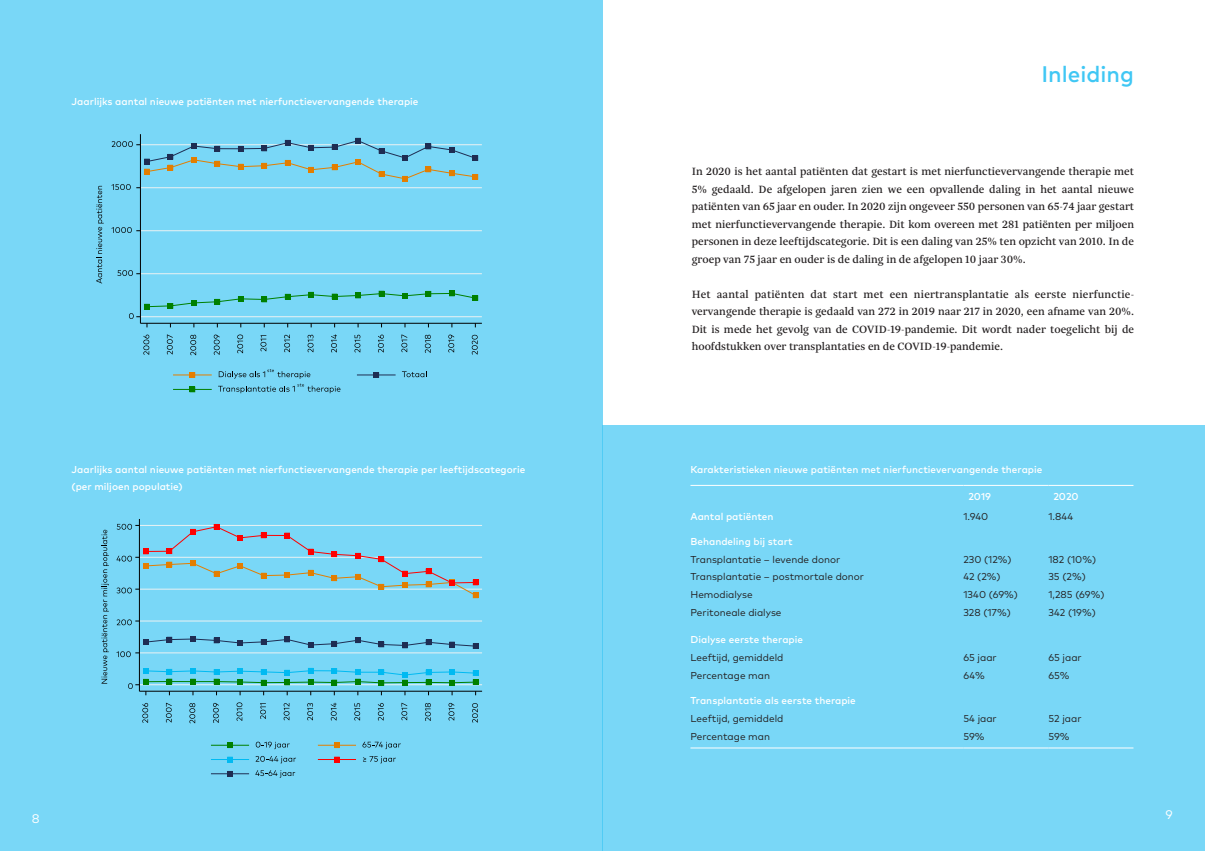
<style>
.page{position:relative;width:1205px;height:851px;background:#fff}
.page>*{position:absolute;margin:0;border:0;box-sizing:border-box;transform-origin:0 0}
.t1{font:500 22.5px "Mark OT";color:#40c7f4}
.t2{font:12.5px "Mark OT";color:#fff}
.brood{font:11.25px/17.5px "Trola Text";color:#231f20;text-align:justify}
.brood-2{font:10px "Mark OT";color:#231f20}
.kop_3{font:500 10px "Mark OT";color:#fff}
.brood-3{font:500 10px "Mark OT";color:#fff}
</style>
<div class="page">
<div style="left:602px;top:425px;width:603px;height:425px;background:#79d7f7"></div>
<div style="left:0;top:0;width:602px;height:850px;background:#79d7f7"></div>
<hr style="left:140px;top:316px;width:342px;height:1px;background:#eaf2f3">
<hr style="left:140px;top:273px;width:342px;height:1px;background:#eaf2f3">
<hr style="left:140px;top:230px;width:342px;height:1px;background:#eaf2f3">
<hr style="left:140px;top:187px;width:342px;height:1px;background:#eaf2f3">
<hr style="left:140px;top:144px;width:342px;height:1px;background:#eaf2f3">
<hr style="left:140px;top:134px;width:1px;height:189px;background:#000">
<svg style="left:117px;top:270px;width:23px;height:6px"></svg>
<svg style="left:112px;top:227px;width:28px;height:6px"></svg>
<svg style="left:112px;top:138px;width:366px;height:52px"></svg>
<svg style="left:96px;top:186px;width:8px;height:97px"></svg>
<hr style="left:140px;top:323px;width:342px;height:1px;background:#000">
<svg style="left:143px;top:334px;width:6px;height:21px"></svg>
<svg style="left:167px;top:334px;width:6px;height:20px"></svg>
<svg style="left:190px;top:334px;width:6px;height:21px"></svg>
<svg style="left:214px;top:334px;width:6px;height:21px"></svg>
<svg style="left:237px;top:334px;width:6px;height:19px"></svg>
<svg style="left:260px;top:335px;width:6px;height:16px"></svg>
<svg style="left:284px;top:334px;width:6px;height:18px"></svg>
<svg style="left:308px;top:334px;width:5px;height:18px"></svg>
<svg style="left:331px;top:334px;width:6px;height:18px"></svg>
<svg style="left:354px;top:334px;width:6px;height:18px"></svg>
<svg style="left:378px;top:334px;width:6px;height:18px"></svg>
<svg style="left:401px;top:334px;width:6px;height:18px"></svg>
<svg style="left:425px;top:334px;width:6px;height:19px"></svg>
<svg style="left:448px;top:334px;width:6px;height:18px"></svg>
<svg style="left:129px;top:290px;width:349px;height:37px"></svg>
<svg style="left:472px;top:335px;width:6px;height:19px"></svg>
<hr style="left:173px;top:374px;width:39px;height:1px;background:#e37e00">
<svg style="left:190px;top:372px;width:5px;height:5px"></svg>
<hr style="left:173px;top:389px;width:39px;height:1px;background:#008000">
<svg style="left:190px;top:386px;width:5px;height:6px"></svg>
<hr style="left:357px;top:374px;width:39px;height:1px;background:#1e2d53">
<svg style="left:373px;top:372px;width:6px;height:5px"></svg>
<svg style="left:218px;top:369px;width:122px;height:24px"></svg>
<svg style="left:402px;top:371px;width:25px;height:6px"></svg>
<hr style="left:139px;top:684px;width:343px;height:1px;background:#eaf2f3">
<hr style="left:139px;top:652px;width:343px;height:1px;background:#eaf2f3">
<hr style="left:139px;top:620px;width:343px;height:1px;background:#eaf2f3">
<hr style="left:139px;top:588px;width:343px;height:1px;background:#eaf2f3">
<hr style="left:139px;top:556px;width:343px;height:1px;background:#eaf2f3">
<hr style="left:139px;top:525px;width:343px;height:1px;background:#eaf2f3">
<hr style="left:139px;top:519px;width:1px;height:172px;background:#000">
<svg style="left:117px;top:636px;width:361px;height:21px"></svg>
<svg style="left:117px;top:619px;width:22px;height:6px"></svg>
<svg style="left:117px;top:523px;width:361px;height:75px"></svg>
<svg style="left:101px;top:529px;width:8px;height:154px"></svg>
<hr style="left:139px;top:690px;width:343px;height:1px;background:#000">
<svg style="left:142px;top:702px;width:6px;height:20px"></svg>
<svg style="left:166px;top:702px;width:6px;height:20px"></svg>
<svg style="left:189px;top:703px;width:6px;height:20px"></svg>
<svg style="left:213px;top:702px;width:6px;height:20px"></svg>
<svg style="left:236px;top:702px;width:6px;height:19px"></svg>
<svg style="left:260px;top:703px;width:6px;height:16px"></svg>
<svg style="left:284px;top:703px;width:5px;height:17px"></svg>
<svg style="left:307px;top:703px;width:6px;height:17px"></svg>
<svg style="left:331px;top:702px;width:6px;height:18px"></svg>
<svg style="left:354px;top:703px;width:6px;height:17px"></svg>
<svg style="left:378px;top:703px;width:6px;height:17px"></svg>
<svg style="left:401px;top:702px;width:6px;height:18px"></svg>
<svg style="left:425px;top:703px;width:6px;height:18px"></svg>
<svg style="left:448px;top:702px;width:6px;height:18px"></svg>
<svg style="left:128px;top:667px;width:350px;height:28px"></svg>
<svg style="left:472px;top:703px;width:6px;height:19px"></svg>
<hr style="left:211px;top:744px;width:38px;height:1px;background:#008000">
<svg style="left:227px;top:742px;width:6px;height:5px"></svg>
<hr style="left:211px;top:759px;width:38px;height:1px;background:#00baf2">
<svg style="left:227px;top:756px;width:6px;height:6px"></svg>
<hr style="left:211px;top:773px;width:38px;height:1px;background:#1e2d53">
<svg style="left:227px;top:771px;width:6px;height:5px"></svg>
<hr style="left:318px;top:744px;width:38px;height:1px;background:#e37e00">
<svg style="left:334px;top:742px;width:6px;height:5px"></svg>
<hr style="left:318px;top:759px;width:38px;height:1px;background:#f00">
<svg style="left:334px;top:756px;width:6px;height:6px"></svg>
<svg style="left:256px;top:741px;width:34px;height:8px"></svg>
<svg style="left:255px;top:755px;width:41px;height:8px"></svg>
<svg style="left:255px;top:770px;width:40px;height:7px"></svg>
<svg style="left:362px;top:741px;width:39px;height:8px"></svg>
<svg style="left:363px;top:756px;width:33px;height:7px"></svg>
<hr style="left:690px;top:485px;width:273px;height:1px;background:#fff">
<hr style="left:963px;top:485px;width:85px;height:1px;background:#fff">
<hr style="left:1048px;top:485px;width:85px;height:1px;background:#fff">
<hr style="left:690px;top:747px;width:273px;height:1px;background:#fff">
<hr style="left:963px;top:747px;width:85px;height:1px;background:#fff">
<hr style="left:1048px;top:747px;width:85px;height:1px;background:#fff">
<p class="kop_3" style="left:71px;top:95px;width:348px">Jaarlijks aantal nieuwe patiënten met nierfunctievervangende therapie</p>
<p class="kop_3" style="left:71px;top:463px;width:455px">Jaarlijks aantal nieuwe patiënten met nierfunctievervangende therapie per leeftijdscategorie</p>
<p class="kop_3" style="left:71px;top:480px;width:113px">(per miljoen populatie)</p>
<p class="t2" style="left:32px;top:810px;width:9px">8</p>
<p class="t1" style="left:1041px;top:60px;width:94px">Inleiding</p>
<p class="brood" style="left:692px;top:163px;width:444px">In 2020 is het aantal patiënten dat gestart is met nierfunctievervangende therapie met 5% gedaald. De afgelopen jaren zien we een opvallende daling in het aantal nieuwe patiënten van 65 jaar en ouder. In 2020 zijn ongeveer 550 personen van 65-74 jaar gestart met nierfunctievervangende therapie. Dit kom overeen met 281 patiënten per miljoen personen in deze leeftijdscategorie. Dit is een daling van 25% ten opzicht van 2010. In de groep van 75 jaar en ouder is de daling in de afgelopen 10 jaar 30%.</p>
<p class="brood" style="left:692px;top:285px;width:444px">Het aantal patiënten dat start met een niertransplantatie als eerste nierfunctie&shy;vervangende therapie is gedaald van 272 in 2019 naar 217 in 2020, een afname van 20%.<br>Dit is mede het gevolg van de COVID-19-pandemie. Dit wordt nader toegelicht bij de hoofdstukken over transplantaties en de COVID-19-pandemie.</p>
<p class="brood-3" style="left:690px;top:462px;width:353px">Karakteristieken nieuwe patiënten met nierfunctievervangende therapie</p>
<p class="brood-3" style="left:968px;top:489px;width:24px">2019</p>
<p class="brood-3" style="left:1053px;top:489px;width:27px">2020</p>
<p class="brood-3" style="left:690px;top:509px;width:85px">Aantal patiënten</p>
<p class="brood-2" style="left:963px;top:510px;width:26px">1.940</p>
<p class="brood-2" style="left:1048px;top:510px;width:26px">1.844</p>
<p class="brood-3" style="left:690px;top:534px;width:104px">Behandeling bij start</p>
<p class="brood-2" style="left:690px;top:552px;width:151px">Transplantatie – levende donor</p>
<p class="brood-2" style="left:963px;top:552px;width:50px">230 (12%)</p>
<p class="brood-2" style="left:1048px;top:552px;width:49px">182 (10%)</p>
<p class="brood-2" style="left:690px;top:570px;width:175px">Transplantatie – postmortale donor</p>
<p class="brood-2" style="left:963px;top:570px;width:39px">42 (2%)</p>
<p class="brood-2" style="left:1048px;top:570px;width:39px">35 (2%)</p>
<p class="brood-2" style="left:690px;top:588px;width:64px">Hemodialyse</p>
<p class="brood-2" style="left:963px;top:588px;width:56px">1340 (69%)</p>
<p class="brood-2" style="left:1048px;top:588px;width:58px">1,285 (69%)</p>
<p class="brood-2" style="left:690px;top:606px;width:93px">Peritoneale dialyse</p>
<p class="brood-2" style="left:963px;top:606px;width:49px">328 (17%)</p>
<p class="brood-2" style="left:1048px;top:606px;width:49px">342 (19%)</p>
<p class="brood-3" style="left:690px;top:633px;width:114px">Dialyse eerste therapie</p>
<p class="brood-2" style="left:690px;top:651px;width:94px">Leeftijd, gemiddeld</p>
<p class="brood-2" style="left:963px;top:651px;width:35px">65 jaar</p>
<p class="brood-2" style="left:1048px;top:651px;width:35px">65 jaar</p>
<p class="brood-2" style="left:690px;top:669px;width:81px">Percentage man</p>
<p class="brood-2" style="left:963px;top:669px;width:23px">64%</p>
<p class="brood-2" style="left:1048px;top:669px;width:23px">65%</p>
<p class="brood-3" style="left:690px;top:693px;width:167px">Transplantatie als eerste therapie</p>
<p class="brood-2" style="left:690px;top:712px;width:94px">Leeftijd, gemiddeld</p>
<p class="brood-2" style="left:963px;top:712px;width:35px">54 jaar</p>
<p class="brood-2" style="left:1048px;top:712px;width:35px">52 jaar</p>
<p class="brood-2" style="left:690px;top:729px;width:81px">Percentage man</p>
<p class="brood-2" style="left:963px;top:729px;width:23px">59%</p>
<p class="brood-2" style="left:1048px;top:729px;width:23px">59%</p>
<p class="t2" style="left:1165px;top:807px;width:9px">9</p>
</div>
